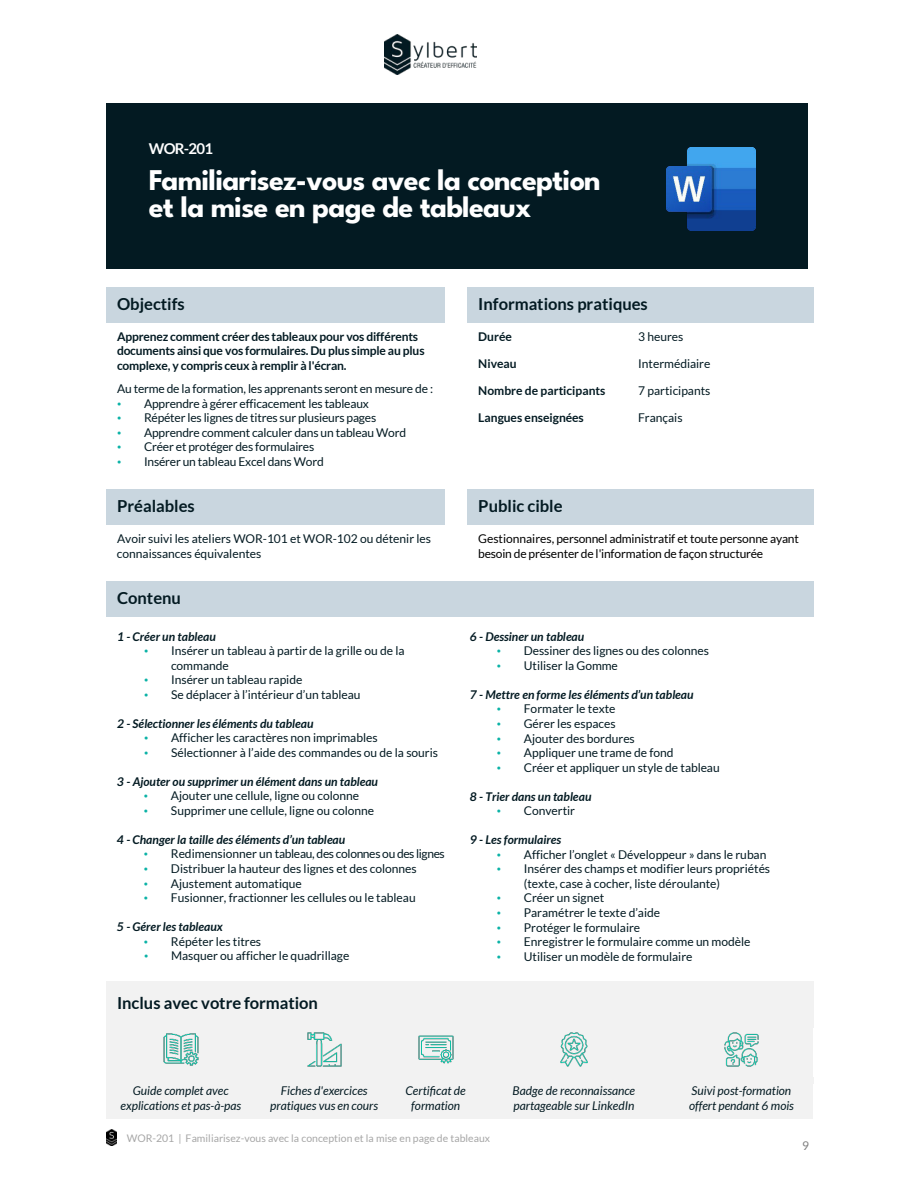
<style>
.page{position:relative;width:918px;height:1188px;background:#fff}
.page>*{position:absolute;margin:0;border:0;box-sizing:border-box;transform-origin:0 0}
.t1{font:700 30px/27.8px "League Spartan";letter-spacing:-.025em;color:#fff}
.t2{font:700 16.5px "Lato";color:#031a22}
.t3{font:700 15px "Lato";letter-spacing:-.05em;color:#fff}
.t4{font:12px/14.4px "Lato";color:#031a22}
.t5{font:italic 700 12px "Lato";color:#031a22}
.t6{font:700 12px/14.4px "Lato";letter-spacing:-.015em;color:#031a22}
.t7{font:italic 12px/14.4px "Lato";color:#031a22;text-align:center}
.t8{font:12px/14.4px "Lato";letter-spacing:-.015em;color:#000}
.t9{font:12px "Lato";letter-spacing:-.02em;color:#031a22}
.t10{font:12px "Lato";color:#808080}
.t11{font:10.5px "Lato";letter-spacing:.005em;color:#a6a6a6}
.s1{font-family:"Times New Roman";color:#0ab2a6}
</style>
<div class="page">
<img style="left:385px;top:34px;width:91px;height:41px">
<img style="left:106px;top:1129px;width:11px;height:16px">
<div style="left:106px;top:104px;width:543px;height:165px;background:#031a22"></div>
<div style="left:649px;top:104px;width:159px;height:165px;background:#031a22"></div>
<div style="left:106px;top:287px;width:339px;height:35px;background:#c9d6df"></div>
<div style="left:468px;top:287px;width:346px;height:35px;background:#c9d6df"></div>
<div style="left:106px;top:489px;width:339px;height:36px;background:#c9d6df"></div>
<div style="left:468px;top:489px;width:346px;height:36px;background:#c9d6df"></div>
<div style="left:106px;top:581px;width:708px;height:35px;background:#c9d6df"></div>
<div style="left:106px;top:982px;width:708px;height:40px;background:#f2f2f2"></div>
<div style="left:106px;top:1022px;width:149px;height:55px;background:#f2f2f2"></div>
<div style="left:255px;top:1022px;width:138px;height:55px;background:#f2f2f2"></div>
<div style="left:393px;top:1022px;width:85px;height:55px;background:#f2f2f2"></div>
<div style="left:478px;top:1022px;width:192px;height:55px;background:#f2f2f2"></div>
<div style="left:670px;top:1022px;width:143px;height:55px;background:#f2f2f2"></div>
<div style="left:106px;top:1077px;width:149px;height:42px;background:#f2f2f2"></div>
<div style="left:255px;top:1077px;width:138px;height:42px;background:#f2f2f2"></div>
<div style="left:393px;top:1077px;width:85px;height:42px;background:#f2f2f2"></div>
<div style="left:478px;top:1077px;width:192px;height:42px;background:#f2f2f2"></div>
<div style="left:670px;top:1077px;width:143px;height:42px;background:#f2f2f2"></div>
<img style="left:163px;top:1033px;width:36px;height:33px">
<img style="left:307px;top:1032px;width:35px;height:35px">
<img style="left:418px;top:1035px;width:36px;height:29px">
<img style="left:560px;top:1032px;width:28px;height:35px">
<img style="left:724px;top:1032px;width:35px;height:35px">
<img style="left:667px;top:148px;width:89px;height:83px">
<p class="t3" style="left:149px;top:140px;width:66px">WOR-201</p>
<h1 class="t1" style="left:149px;top:163px;width:453px">Familiarisez-vous avec la conception et la mise en page de tableaux</h1>
<h2 class="t2" style="left:117px;top:294px;width:69px">Objectifs</h2>
<h2 class="t2" style="left:478px;top:294px;width:171px">Informations pratiques</h2>
<p class="t6" style="left:117px;top:329px;width:309px">Apprenez comment créer des tableaux pour vos différents documents ainsi que vos formulaires. Du plus simple au plus complexe, y compris ceux à remplir à l'écran.</p>
<p class="t4" style="left:117px;top:381px;width:318px">Au terme de la formation, les apprenants seront en mesure de :</p>
<p class="t4" style="left:117px;top:396px;width:253px"><span class="s1">•</span> Apprendre à gérer efficacement les tableaux</p>
<p class="t4" style="left:117px;top:410px;width:261px"><span class="s1">•</span> Répéter les lignes de titres sur plusieurs pages</p>
<p class="t4" style="left:117px;top:425px;width:291px"><span class="s1">•</span> Apprendre comment calculer dans un tableau Word</p>
<p class="t4" style="left:117px;top:440px;width:199px"><span class="s1">•</span> Créer et protéger des formulaires</p>
<p class="t4" style="left:117px;top:454px;width:208px"><span class="s1">•</span> Insérer un tableau Excel dans Word</p>
<p class="t6" style="left:478px;top:329px;width:35px">Durée</p>
<p class="t4" style="left:638px;top:329px;width:47px">3 heures</p>
<p class="t6" style="left:478px;top:356px;width:40px">Niveau</p>
<p class="t4" style="left:638px;top:356px;width:74px">Intermédiaire</p>
<p class="t6" style="left:478px;top:383px;width:129px">Nombre de participants</p>
<p class="t4" style="left:638px;top:383px;width:74px">7 participants</p>
<p class="t6" style="left:478px;top:410px;width:107px">Langues enseignées</p>
<p class="t4" style="left:638px;top:410px;width:46px">Français</p>
<h2 class="t2" style="left:117px;top:496px;width:79px">Préalables</h2>
<h2 class="t2" style="left:478px;top:496px;width:86px">Public cible</h2>
<p class="t4" style="left:117px;top:532px;width:316px">Avoir suivi les ateliers WOR-101 et WOR-102 ou détenir les connaissances équivalentes</p>
<p class="t8" style="left:478px;top:532px;width:322px">Gestionnaires, personnel administratif et toute personne ayant besoin de présenter de l'information de façon structurée</p>
<h2 class="t2" style="left:117px;top:588px;width:65px">Contenu</h2>
<p class="t5" style="left:117px;top:629px;width:100px">1 - Créer un tableau</p>
<p class="t4" style="left:171px;top:644px;width:235px;text-indent:-27px"><span class="s1">•</span> Insérer un tableau à partir de la grille ou de la commande</p>
<p class="t4" style="left:144px;top:673px;width:160px"><span class="s1">•</span> Insérer un tableau rapide</p>
<p class="t4" style="left:144px;top:687px;width:218px"><span class="s1">•</span> Se déplacer à l’intérieur d’un tableau</p>
<p class="t5" style="left:117px;top:717px;width:198px">2 - Sélectionner les éléments du tableau</p>
<p class="t4" style="left:144px;top:731px;width:235px"><span class="s1">•</span> Afficher les caractères non imprimables</p>
<p class="t4" style="left:144px;top:745px;width:296px"><span class="s1">•</span> Sélectionner à l’aide des commandes ou de la souris</p>
<p class="t5" style="left:117px;top:775px;width:263px">3 - Ajouter ou supprimer un élément dans un tableau</p>
<p class="t4" style="left:144px;top:789px;width:217px"><span class="s1">•</span> Ajouter une cellule, ligne ou colonne</p>
<p class="t4" style="left:144px;top:803px;width:232px"><span class="s1">•</span> Supprimer une cellule, ligne ou colonne</p>
<p class="t5" style="left:117px;top:833px;width:230px">4 - Changer la taille des éléments d’un tableau</p>
<p class="t9" style="left:144px;top:847px;width:302px"><span class="s1">•</span> Redimensionner un tableau, des colonnes ou des lignes</p>
<p class="t4" style="left:144px;top:861px;width:274px"><span class="s1">•</span> Distribuer la hauteur des lignes et des colonnes</p>
<p class="t4" style="left:144px;top:876px;width:159px"><span class="s1">•</span> Ajustement automatique</p>
<p class="t4" style="left:144px;top:891px;width:273px"><span class="s1">•</span> Fusionner, fractionner les cellules ou le tableau</p>
<p class="t5" style="left:117px;top:920px;width:107px">5 - Gérer les tableaux</p>
<p class="t4" style="left:144px;top:934px;width:119px"><span class="s1">•</span> Répéter les titres</p>
<p class="t4" style="left:144px;top:949px;width:207px"><span class="s1">•</span> Masquer ou afficher le quadrillage</p>
<p class="t5" style="left:470px;top:629px;width:116px">6 - Dessiner un tableau</p>
<p class="t4" style="left:497px;top:644px;width:214px"><span class="s1">•</span> Dessiner des lignes ou des colonnes</p>
<p class="t4" style="left:497px;top:658px;width:123px"><span class="s1">•</span> Utiliser la Gomme</p>
<p class="t5" style="left:470px;top:687px;width:225px">7 - Mettre en forme les éléments d’un tableau</p>
<p class="t4" style="left:497px;top:702px;width:120px"><span class="s1">•</span> Formater le texte</p>
<p class="t4" style="left:497px;top:716px;width:120px"><span class="s1">•</span> Gérer les espaces</p>
<p class="t4" style="left:497px;top:731px;width:140px"><span class="s1">•</span> Ajouter des bordures</p>
<p class="t4" style="left:497px;top:746px;width:178px"><span class="s1">•</span> Appliquer une trame de fond</p>
<p class="t4" style="left:497px;top:760px;width:224px"><span class="s1">•</span> Créer et appliquer un style de tableau</p>
<p class="t5" style="left:470px;top:789px;width:123px">8 - Trier dans un tableau</p>
<p class="t4" style="left:497px;top:804px;width:80px"><span class="s1">•</span> Convertir</p>
<p class="t5" style="left:470px;top:833px;width:93px">9 - Les formulaires</p>
<p class="t4" style="left:497px;top:847px;width:271px"><span class="s1">•</span> Afficher l’onglet « Développeur » dans le ruban</p>
<p class="t4" style="left:524px;top:862px;width:248px;text-indent:-27px"><span class="s1">•</span> Insérer des champs et modifier leurs propriétés (texte, case à cocher, liste déroulante)</p>
<p class="t4" style="left:497px;top:891px;width:109px"><span class="s1">•</span> Créer un signet</p>
<p class="t4" style="left:497px;top:905px;width:165px"><span class="s1">•</span> Paramétrer le texte d’aide</p>
<p class="t4" style="left:497px;top:920px;width:145px"><span class="s1">•</span> Protéger le formulaire</p>
<p class="t4" style="left:497px;top:935px;width:255px"><span class="s1">•</span> Enregistrer le formulaire comme un modèle</p>
<p class="t4" style="left:497px;top:949px;width:197px"><span class="s1">•</span> Utiliser un modèle de formulaire</p>
<h2 class="t2" style="left:117px;top:993px;width:203px">Inclus avec votre formation</h2>
<p class="t7" style="left:121px;top:1084px;width:122px">Guide complet avec explications et pas-à-pas</p>
<p class="t7" style="left:270px;top:1084px;width:109px">Fiches d'exercices pratiques vus en cours</p>
<p class="t7" style="left:406px;top:1084px;width:62px">Certificat de formation</p>
<p class="t7" style="left:513px;top:1084px;width:124px;text-align:left">Badge de reconnaissance partageable sur LinkedIn</p>
<p class="t7" style="left:689px;top:1084px;width:106px;text-align:left">Suivi post-formation offert pendant 6 mois</p>
<p class="t11" style="left:127px;top:1132px;width:365px">WOR-201 | Familiarisez-vous avec la conception et la mise en page de tableaux</p>
<p class="t10" style="left:802px;top:1139px;width:8px">9</p>
</div>
